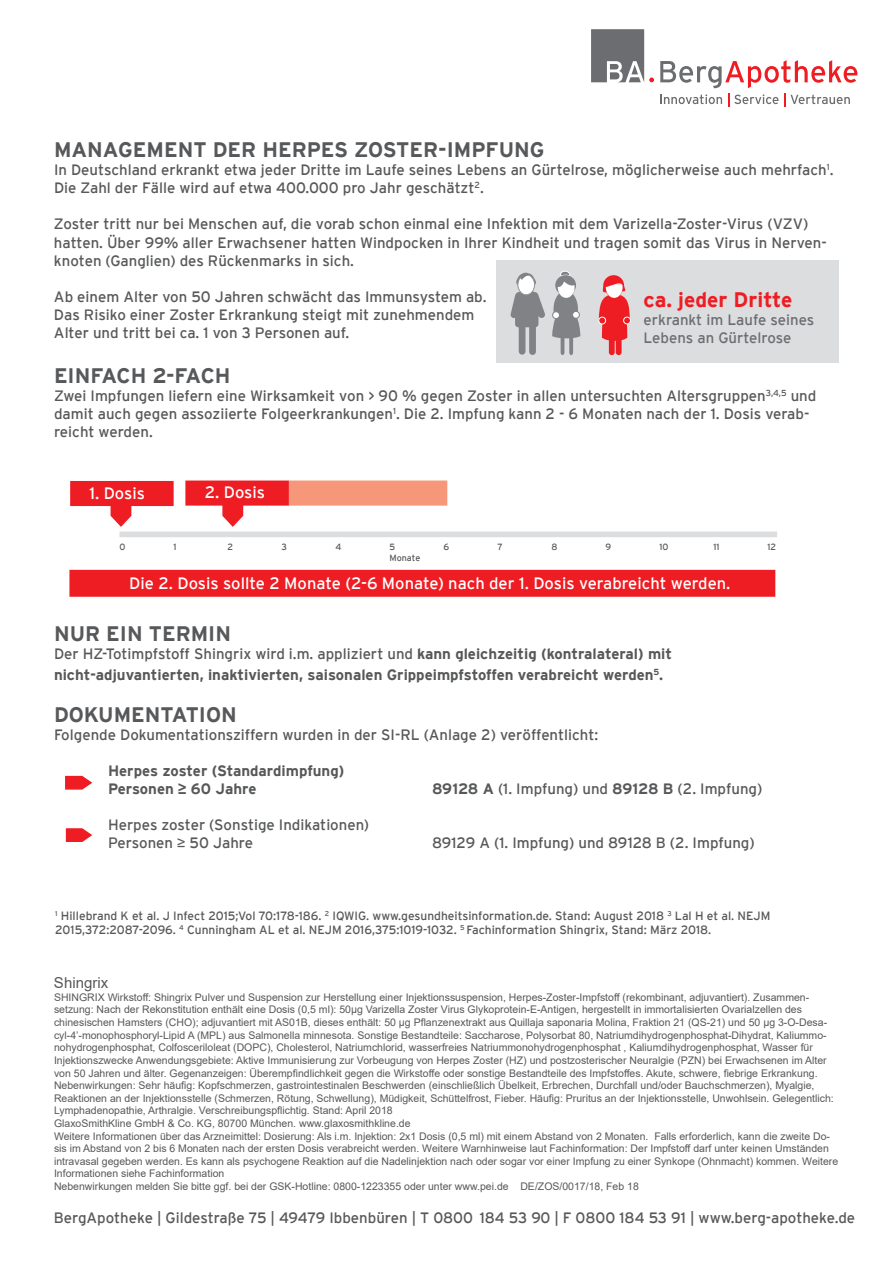
<style>
.page{position:relative;width:893px;height:1263px;background:#fff}
.page>*{position:absolute;margin:0;border:0;box-sizing:border-box;transform-origin:0 0}
.t1{font:700 21px "Interstate";color:#57585a}
.t2{font:700 21px "Interstate";color:#ee1d23}
.t3{font:16.5px "Interstate";color:#fff}
.t4{font:15px/18px "Interstate";color:#57585a}
.t5{font:700 15px/21px "Interstate";color:#57585a}
.t6{font:15px/18px "Interstate";color:#6c6d70}
.t7{font:15px "Arial";color:#57585a}
.t8{font:12px/14.4px "Interstate";color:#57585a}
.t9{font:10.5px/12.6px "Arial";color:#57585a}
.t10{font:9px "Interstate";color:#57585a}
.s1{font-weight:400}
.s2{font-family:"Arial"}
.s3{font-weight:700}
</style>
<div class="page">
<div style="left:496px;top:261px;width:343px;height:102px;background:#dcdddf"></div>
<svg style="left:66px;top:828px;width:27px;height:14px"></svg>
<svg style="left:222px;top:506px;width:22px;height:21px"></svg>
<svg style="left:660px;top:60px;width:197px;height:46px"></svg>
<svg style="left:591px;top:29px;width:63px;height:53px"></svg>
<svg style="left:65px;top:775px;width:28px;height:15px"></svg>
<div style="left:70px;top:571px;width:705px;height:25px;background:#ee1d23"></div>
<div style="left:69px;top:570px;width:706px;height:27px;border:2px solid #ee1d23"></div>
<svg style="left:109px;top:506px;width:23px;height:21px"></svg>
<div style="left:71px;top:482px;width:102px;height:23px;background:#ee1d23"></div>
<div style="left:70px;top:481px;width:104px;height:25px;border:2px solid #ee1d23"></div>
<div style="left:289px;top:481px;width:158px;height:24px;background:#f6977a"></div>
<div style="left:289px;top:480px;width:158px;height:26px;border:2px solid #f6977a"></div>
<svg style="left:119px;top:531px;width:658px;height:6px;fill:#dcdddf"></svg>
<div style="left:186px;top:481px;width:102px;height:24px;background:#ee1d23"></div>
<div style="left:185px;top:480px;width:104px;height:26px;border:2px solid #ee1d23"></div>
<svg style="left:510px;top:272px;width:35px;height:83px"></svg>
<svg style="left:552px;top:271px;width:28px;height:84px"></svg>
<div style="left:572px;top:311px;width:7px;height:7px;background:#fff;border-radius:50%"></div>
<div style="left:572px;top:311px;width:8px;height:7px;border:1px solid #808285;border-radius:50%"></div>
<div style="left:553px;top:312px;width:6px;height:7px;background:#fff;border-radius:50%"></div>
<div style="left:552px;top:312px;width:8px;height:7px;border:1px solid #808285;border-radius:50%"></div>
<div style="left:623px;top:317px;width:8px;height:7px;border:1px solid #fff;border-radius:50%"></div>
<svg style="left:599px;top:275px;width:31px;height:80px"></svg>
<h1 class="t1" style="left:54px;top:138px;width:492px">MANAGEMENT DER HERPES ZOSTER-IMPFUNG</h1>
<h3 class="t4" style="left:54px;top:161px;width:781px">In Deutschland erkrankt etwa jeder Dritte im Laufe seines Lebens an Gürtelrose, möglicherweise auch mehrfach<sup>1</sup>.<br>Die Zahl der Fälle wird auf etwa 400.000 pro Jahr geschätzt<sup>2</sup>.</h3>
<p class="t4" style="left:54px;top:215px;width:774px">Zoster tritt nur bei Menschen auf, die vorab schon einmal eine Infektion mit dem Varizella-Zoster-Virus (VZV) hatten. Über 99% aller Erwachsener hatten Windpocken in Ihrer Kindheit und tragen somit das Virus in Nerven&shy;knoten (Ganglien) des Rückenmarks in sich.</p>
<h3 class="t4" style="left:54px;top:287px;width:434px">Ab einem Alter von 50 Jahren schwächt das Immunsystem ab.<br>Das Risiko einer Zoster Erkrankung steigt mit zunehmendem<br>Alter und tritt bei ca. 1 von 3 Personen auf.</h3>
<h1 class="t1" style="left:54px;top:363px;width:178px">EINFACH 2-FACH</h1>
<h3 class="t4" style="left:54px;top:386px;width:764px">Zwei Impfungen liefern eine Wirksamkeit von &gt; 90 % gegen Zoster in allen untersuchten Altersgruppen<sup>3,4,5</sup> und damit auch gegen assoziierte Folgeerkrankungen<sup>1</sup>. Die 2. Impfung kann 2 - 6 Monaten nach der 1. Dosis verab&shy;reicht werden.</h3>
<h1 class="t2" style="left:643px;top:288px;width:150px">ca. jeder Dritte</h1>
<h3 class="t6" style="left:643px;top:311px;width:172px">erkrankt im Laufe seines<br>Lebens an Gürtelrose</h3>
<h2 class="t3" style="left:89px;top:484px;width:57px">1. Dosis</h2>
<h2 class="t3" style="left:205px;top:483px;width:62px">2. Dosis</h2>
<p class="t10" style="left:119px;top:542px;width:7px">0</p>
<p class="t10" style="left:173px;top:542px;width:5px">1</p>
<p class="t10" style="left:227px;top:542px;width:7px">2</p>
<p class="t10" style="left:281px;top:542px;width:7px">3</p>
<p class="t10" style="left:335px;top:542px;width:8px">4</p>
<p class="t10" style="left:389px;top:542px;width:7px">5</p>
<p class="t10" style="left:443px;top:542px;width:7px">6</p>
<p class="t10" style="left:497px;top:542px;width:7px">7</p>
<p class="t10" style="left:551px;top:542px;width:8px">8</p>
<p class="t10" style="left:605px;top:542px;width:7px">9</p>
<p class="t10" style="left:659px;top:542px;width:11px">10</p>
<p class="t10" style="left:713px;top:542px;width:8px">11</p>
<p class="t10" style="left:767px;top:542px;width:10px">12</p>
<p class="t10" style="left:389px;top:553px;width:32px">Monate</p>
<h2 class="t3" style="left:129px;top:574px;width:603px">Die 2. Dosis sollte 2 Monate (2-6 Monate) nach der 1. Dosis verabreicht werden.</h2>
<h1 class="t1" style="left:54px;top:622px;width:179px">NUR EIN TERMIN</h1>
<h3 class="t5" style="left:54px;top:643px;width:620px"><span class="s1">Der HZ-Totimpfstoff Shingrix wird i.m. appliziert und</span> kann gleichzeitig (kontralateral) mit nicht-adjuvantierten, inaktivierten, saisonalen Grippeimpfstoffen verabreicht werden<sup>5</sup>.</h3>
<h1 class="t1" style="left:54px;top:703px;width:184px">DOKUMENTATION</h1>
<h3 class="t4" style="left:54px;top:725px;width:546px">Folgende Dokumentationsziffern wurden in der SI-RL (Anlage 2) veröffentlicht:</h3>
<h3 class="t5" style="left:108px;top:761px;width:238px;line-height:18px">Herpes zoster (Standardimpfung)<br>Personen <span class="s2">≥</span> 60 Jahre</h3>
<h3 class="t4" style="left:432px;top:779px;width:332px"><span class="s3">89128 A</span> (1. Impfung) und <span class="s3">89128 B</span> (2. Impfung)</h3>
<h3 class="t4" style="left:108px;top:815px;width:263px">Herpes zoster (Sonstige Indikationen)<br>Personen <span class="s2">≥</span> 50 Jahre</h3>
<h3 class="t4" style="left:432px;top:833px;width:324px">89129 A (1. Impfung) und 89128 B (2. Impfung)</h3>
<p class="t8" style="left:55px;top:908px;width:717px"><sup>1</sup> Hillebrand K et al. J Infect 2015;Vol 70:178-186. <sup>2</sup> IQWIG. www.gesundheitsinformation.de. Stand: August 2018 <sup>3</sup> Lal H et al. NEJM<br>2015,372:2087-2096. <sup>4</sup> Cunningham AL et al. NEJM 2016,375:1019-1032. <sup>5</sup> Fachinformation Shingrix, Stand: März 2018.</p>
<h3 class="t7" style="left:54px;top:973px;width:56px">Shingrix</h3>
<p class="t9" style="left:54px;top:991px;width:786px">SHINGRIX Wirkstoff: Shingrix Pulver und Suspension zur Herstellung einer Injektionssuspension, Herpes-Zoster-Impfstoff (rekombinant, adjuvantiert). Zusammen&shy;setzung: Nach der Rekonstitution enthält eine Dosis (0,5 ml): 50µg Varizella Zoster Virus Glykoprotein-E-Antigen, hergestellt in immortalisierten Ovarialzellen des chinesischen Hamsters (CHO); adjuvantiert mit AS01B, dieses enthält: 50 µg Pflanzenextrakt aus Quillaja saponaria Molina, Fraktion 21 (QS-21) und 50 µg 3-O-Desa&shy;cyl-4’-monophosphoryl-Lipid A (MPL) aus Salmonella minnesota. Sonstige Bestandteile: Saccharose, Polysorbat 80, Natriumdihydrogenphosphat-Dihydrat, Kaliummo&shy;nohydrogenphosphat, Colfosceriloleat (DOPC), Cholesterol, Natriumchlorid, wasserfreies Natriummonohydrogenphosphat , Kaliumdihydrogenphosphat, Wasser für Injektionszwecke Anwendungsgebiete: Aktive Immunisierung zur Vorbeugung von Herpes Zoster (HZ) und postzosterischer Neuralgie (PZN) bei Erwachsenen im Alter von 50 Jahren und älter. Gegenanzeigen: Überempfindlichkeit gegen die Wirkstoffe oder sonstige Bestandteile des Impfstoffes. Akute, schwere, fiebrige Erkrankung.<br>Nebenwirkungen: Sehr häufig: Kopfschmerzen, gastrointestinalen Beschwerden (einschließlich Übelkeit, Erbrechen, Durchfall und/oder Bauchschmerzen), Myalgie, Reaktionen an der Injektionsstelle (Schmerzen, Rötung, Schwellung), Müdigkeit, Schüttelfrost, Fieber. Häufig: Pruritus an der Injektionsstelle, Unwohlsein. Gelegentlich:<br>Lymphadenopathie, Arthralgie. Verschreibungspflichtig. Stand: April 2018<br>GlaxoSmithKline GmbH &amp; Co. KG, 80700 München. www.glaxosmithkline.de<br>Weitere Informationen über das Arzneimittel: Dosierung: Als i.m. Injektion: 2x1 Dosis (0,5 ml) mit einem Abstand von 2 Monaten. Falls erforderlich, kann die zweite Do&shy;sis im Abstand von 2 bis 6 Monaten nach der ersten Dosis verabreicht werden. Weitere Warnhinweise laut Fachinformation: Der Impfstoff darf unter keinen Umständen intravasal gegeben werden. Es kann als psychogene Reaktion auf die Nadelinjektion nach oder sogar vor einer Impfung zu einer Synkope (Ohnmacht) kommen. Weitere Informationen siehe Fachinformation<br>Nebenwirkungen melden Sie bitte ggf. bei der GSK-Hotline: 0800-1223355 oder unter www.pei.de DE/ZOS/0017/18, Feb 18</p>
<h3 class="t4" style="left:54px;top:1208px;width:803px">BergApotheke | Gildestraße 75 | 49479 Ibbenbüren | T 0800 184 53 90 | F 0800 184 53 91 | www.berg-apotheke.de</h3>
</div>
